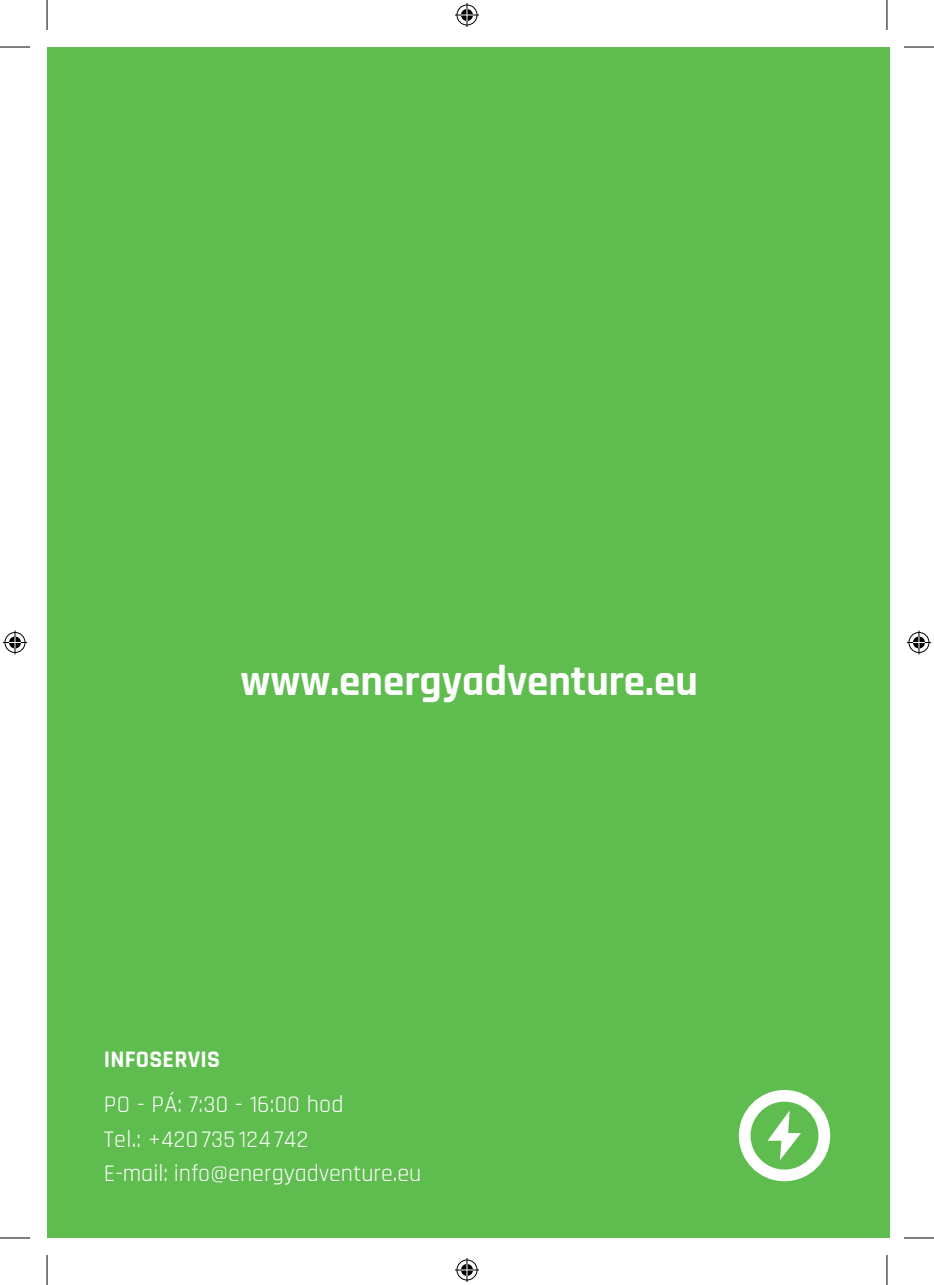
<style>
.page{position:relative;width:934px;height:1285px;background:#fff}
.page>*{position:absolute;margin:0;border:0;box-sizing:border-box;transform-origin:0 0}
.t1{font:700 43px "Rajdhani";color:#fff}
.t2{font:24px/34.4px "Rajdhani";color:#fff}
.t3{font:700 24px "Rajdhani";letter-spacing:.01em;color:#fff}
</style>
<div class="page">
<div style="left:47px;top:47px;width:842px;height:1191px;background:#5fbc4f"></div>
<svg style="left:767px;top:1110px;width:33px;height:50px"></svg>
<div style="left:738px;top:1090px;width:91px;height:91px;border:12px solid #fff;border-radius:50%"></div>
<hr style="left:0;top:47px;width:30px;height:1px;background:#000">
<hr style="left:903px;top:47px;width:30px;height:1px;background:#000">
<hr style="left:0;top:1237px;width:30px;height:1px;background:#000">
<hr style="left:903px;top:1237px;width:30px;height:1px;background:#000">
<hr style="left:47px;top:0;width:1px;height:30px;background:#000">
<hr style="left:47px;top:1255px;width:1px;height:30px;background:#000">
<hr style="left:886px;top:0;width:1px;height:30px;background:#000">
<hr style="left:886px;top:1255px;width:1px;height:30px;background:#000">
<svg style="left:455px;top:3px;width:24px;height:24px"></svg>
<svg style="left:455px;top:1258px;width:24px;height:24px"></svg>
<svg style="left:3px;top:630px;width:24px;height:24px"></svg>
<svg style="left:907px;top:630px;width:23px;height:24px"></svg>
<h1 class="t1" style="left:240px;top:655px;width:459px">www.energyadventure.eu</h1>
<p class="t3" style="left:104px;top:1044px;width:118px">INFOSERVIS</p>
<p class="t2" style="left:104px;top:1088px;width:319px">PO - PÁ: 7:30 - 16:00 hod<br>Tel.: +420 735 124 742<br>E-mail: info@energyadventure.eu</p>
</div>
